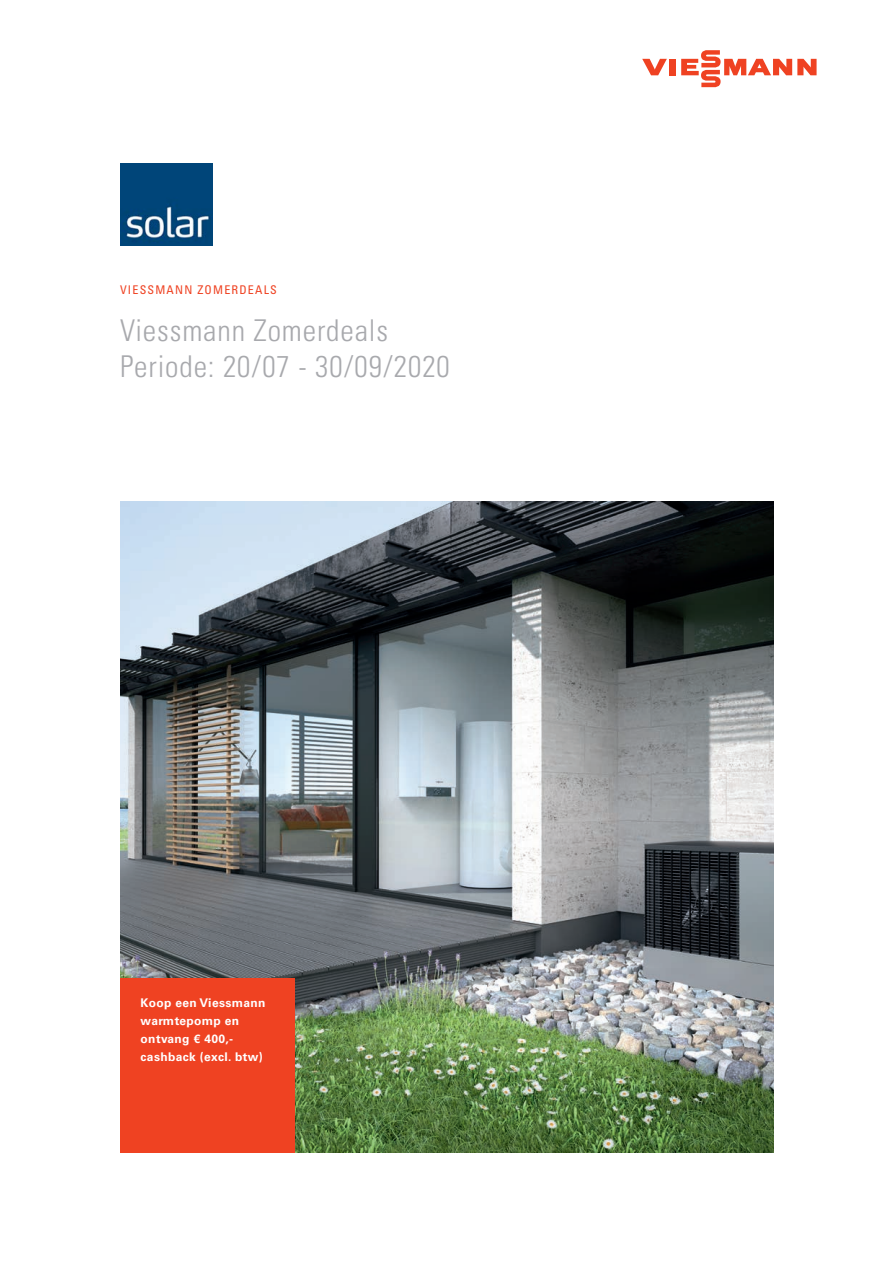
<style>
.page{position:relative;width:893px;height:1263px;background:#fff}
.page>*{position:absolute;margin:0;border:0;box-sizing:border-box;transform-origin:0 0}
.t1{font:30px/36px "Univers LTCYR 47 Light Cond";letter-spacing:.03em;color:#a8a9ad}
.t2{font:700 12px/18px "Univers LTCYR 65";letter-spacing:.03em;color:#fff}
.t3{font:condensed 12px "Univers LTCYR 57";letter-spacing:.1em;color:#ef4222}
</style>
<div class="page">
<div style="left:669px;top:59px;width:7px;height:16px;background:#ef4222"></div>
<svg style="left:642px;top:59px;width:25px;height:16px"></svg>
<svg style="left:681px;top:50px;width:136px;height:37px"></svg>
<img style="left:120px;top:502px;width:654px;height:650px">
<div style="left:120px;top:978px;width:174px;height:174px;background:#ef4222"></div>
<img style="left:120px;top:163px;width:92px;height:83px">
<p class="t3" style="left:120px;top:282px;width:158px">VIESSMANN ZOMERDEALS</p>
<h1 class="t1" style="left:120px;top:310px;width:331px">Viessmann Zomerdeals<br>Periode: 20/07 - 30/09/2020</h1>
<p class="t2" style="left:141px;top:993px;width:126px">Koop een Viessmann warmtepomp en ontvang € 400,- cashback (excl. btw)</p>
</div>
